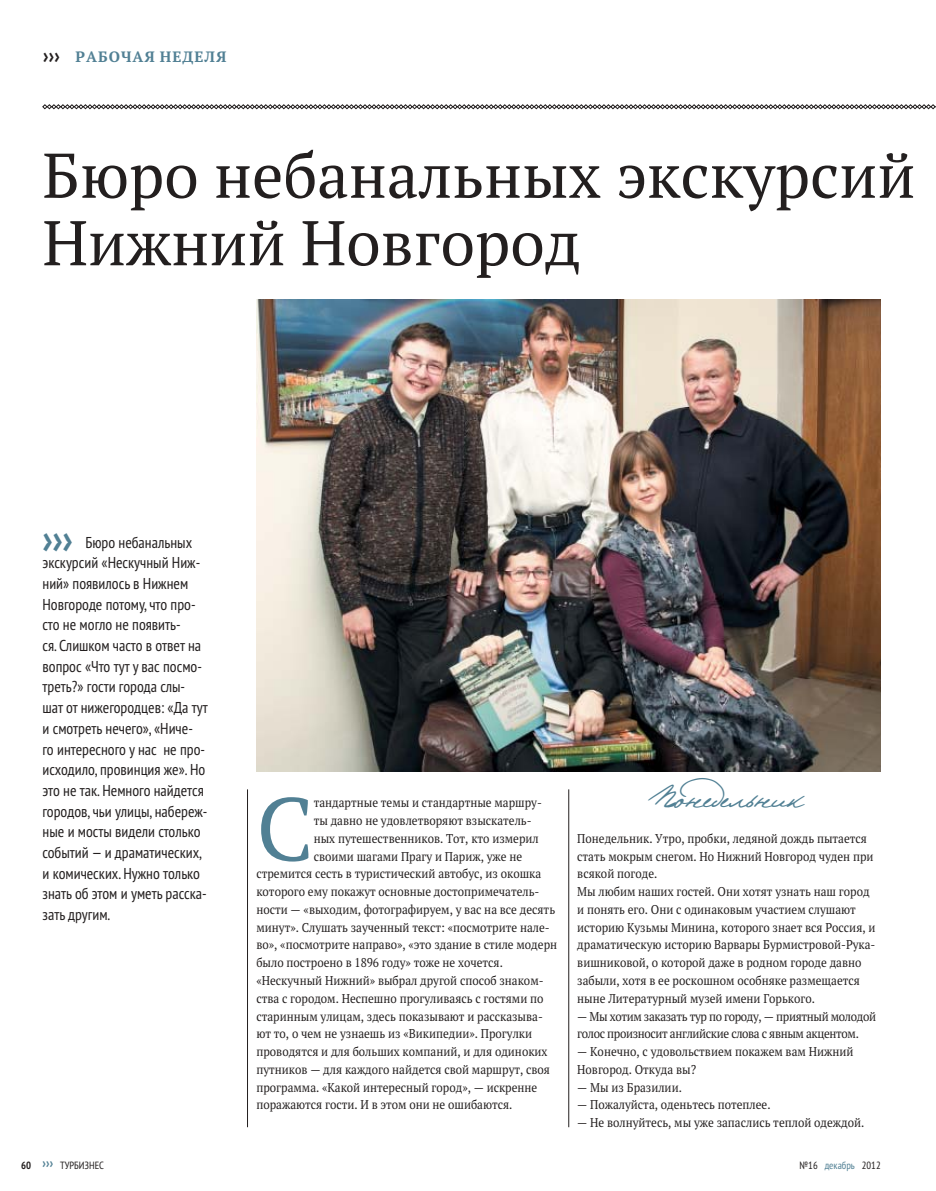
<style>
.page{position:relative;width:936px;height:1191px;background:#fff}
.page>*{position:absolute;margin:0;border:0;box-sizing:border-box;transform-origin:0 0}
.t1{font:88.95px "PT Serif Pro";color:#518094}
.t2{font:63px/67.5px "PT Serif Pro";color:#231f1f}
.t3{font:700 condensed 40.5px "PT Sans Pro";color:#518094}
.t4{font:31.5px "Pushkin C";color:#518094;scale:.95 1}
.t5{font:condensed 15.75px/20.7px "PT Sans Pro";color:#231f1f}
.t6{font:700 15px "PT Serif Pro";letter-spacing:.07em;color:#518094}
.t7{font:12.75px/17.9px "PT Serif Pro";color:#231f1f;scale:.9 1}
.t8{font:12.75px/17.9px "PT Serif Pro";letter-spacing:-.03em;color:#231f1f;scale:.9 1}
.t9{font:condensed 10.5px "PT Sans Pro";color:#231f1f}
.s1{font-family:"PT Sans Pro";font-stretch:condensed;font-size:21px;color:#231f1f}
.s2{font-weight:700}
.s3{font-weight:700;font-size:13.5px;color:#518094}
.s4{color:#518094}
</style>
<div class="page">
<svg style="left:42px;top:104px;width:894px;height:5px"></svg>
<img style="left:256px;top:300px;width:624px;height:472px">
<hr style="left:247px;top:789px;width:1px;height:338px;background:#231f1f">
<hr style="left:568px;top:789px;width:1px;height:338px;background:#231f1f">
<p class="t6" style="left:43px;top:51px;width:185px"><span class="s1">›››</span> РАБОЧАЯ НЕДЕЛЯ</p>
<h2 class="t2" style="left:43px;top:149px;width:874px">Бюро небанальных экскурсий<br>Нижний Новгород</h2>
<h3 class="t3" style="left:43px;top:528px;width:32px">›››</h3>
<p class="t5" style="left:43px;top:533px;width:167px;text-indent:43px">Бюро небанальных экскурсий «Нескучный Ниж&shy;ний» появилось в Нижнем<br>Новгороде потому, что про&shy;сто не могло не появить-<br>ся. Слишком часто в ответ на вопрос «Что тут у вас посмо&shy;треть?» гости города слы&shy;шат от нижегородцев: «Да тут и смотреть нечего», «Ниче&shy;го интересного у нас не про&shy;исходило, провинция же». Но это не так. Немного найдется городов, чьи улицы, набереж&shy;ные и мосты видели столько событий — и драматических, и комических. Нужно только знать об этом и уметь расска&shy;зать другим.</p>
<h1 class="t1" style="left:256px;top:797px;width:59px">С</h1>
<p class="t7" style="left:314px;top:795px;width:255px">тандартные темы и стандартные маршру-</p>
<p class="t7" style="left:314px;top:813px;width:244px">ты давно не удовлетворяют взыскатель-</p>
<p class="t7" style="left:314px;top:831px;width:252px">ных путешественников. Тот, кто измерил</p>
<p class="t7" style="left:314px;top:849px;width:233px">своими шагами Прагу и Париж, уже не</p>
<p class="t7" style="left:256px;top:866px;width:318px">стремится сесть в туристический автобус, из окошка</p>
<p class="t7" style="left:256px;top:884px;width:316px">которого ему покажут основные достопримечатель-</p>
<p class="t7" style="left:256px;top:902px;width:333px">ности — «выходим, фотографируем, у вас на все десять</p>
<p class="t7" style="left:256px;top:920px;width:327px">минут». Слушать заученный текст: «посмотрите нале-</p>
<p class="t7" style="left:256px;top:937px;width:336px">во», «посмотрите направо», «это здание в стиле модерн</p>
<p class="t7" style="left:256px;top:955px;width:275px">было построено в 1896 году» тоже не хочется.</p>
<p class="t7" style="left:256px;top:973px;width:321px">«Нескучный Нижний» выбрал другой способ знаком-</p>
<p class="t7" style="left:256px;top:991px;width:321px">ства с городом. Неспешно прогуливаясь с гостями по</p>
<p class="t7" style="left:256px;top:1009px;width:320px">старинным улицам, здесь показывают и рассказыва-</p>
<p class="t7" style="left:256px;top:1026px;width:308px">ют то, о чем не узнаешь из «Википедии». Прогулки</p>
<p class="t7" style="left:256px;top:1044px;width:325px">проводятся и для больших компаний, и для одиноких</p>
<p class="t7" style="left:256px;top:1062px;width:328px">путников — для каждого найдется свой маршрут, своя</p>
<p class="t7" style="left:256px;top:1080px;width:314px">программа. «Какой интересный город», — искренне</p>
<p class="t7" style="left:256px;top:1097px;width:286px">поражаются гости. И в этом они не ошибаются.</p>
<h3 class="t4" style="left:655px;top:778px;width:157px">Понедельник</h3>
<p class="t7" style="left:577px;top:831px;width:333px">Понедельник. Утро, пробки, ледяной дождь пытается стать мокрым снегом. Но Нижний Новгород чуден при всякой погоде.<br>Мы любим наших гостей. Они хотят узнать наш город и понять его. Они с одинаковым участием слушают историю Кузьмы Минина, которого знает вся Россия, и драматическую историю Варвары Бурмистровой-Рука&shy;вишниковой, о которой даже в родном городе давно забыли, хотя в ее роскошном особняке размещается ныне Литературный музей имени Горького.</p>
<p class="t8" style="left:577px;top:1009px;width:333px">— Мы хотим заказать тур по городу, — приятный молодой голос произносит английские слова с явным акцентом.</p>
<p class="t7" style="left:577px;top:1044px;width:308px">— Конечно, с удовольствием покажем вам Нижний<br>Новгород. Откуда вы?</p>
<p class="t7" style="left:577px;top:1080px;width:118px">— Мы из Бразилии.</p>
<p class="t7" style="left:577px;top:1097px;width:216px">— Пожалуйста, оденьтесь потеплее.</p>
<p class="t7" style="left:577px;top:1115px;width:320px">— Не волнуйтесь, мы уже запаслись теплой одеждой.</p>
<p class="t9" style="left:21px;top:1161px;width:84px"><span class="s2">60</span> <span class="s3">›››</span> ТУРБИЗНЕС</p>
<p class="t9" style="left:800px;top:1161px;width:83px">№16 <span class="s4">декабрь</span> 2012</p>
</div>
